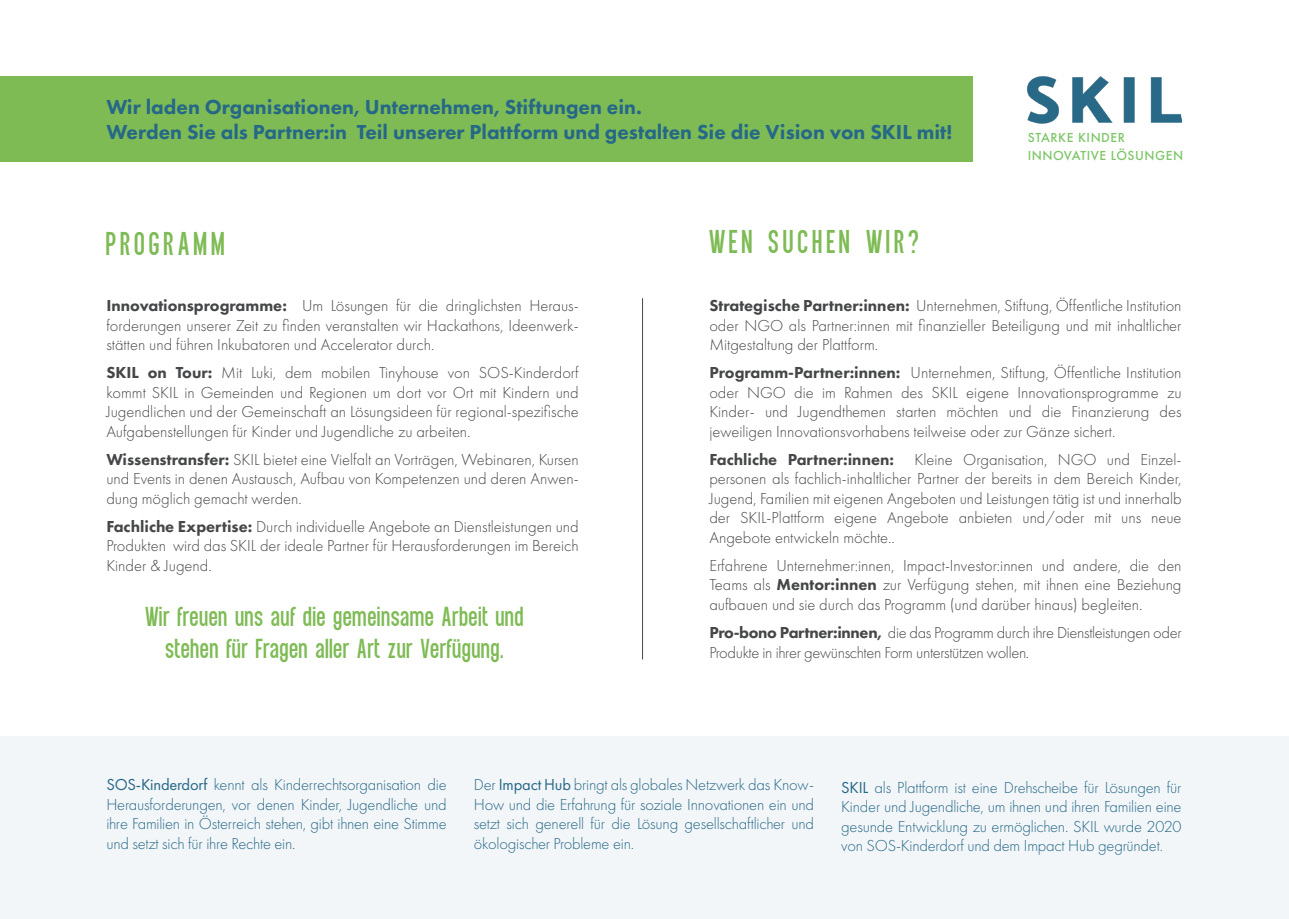
<style>
.page{position:relative;width:1289px;height:919px;background:#fff}
.page>*{position:absolute;margin:0;border:0;box-sizing:border-box;transform-origin:0 0}
.t1{font:36px "Equal Sans Demo";letter-spacing:.1em;color:#7ebb55}
.t2{font:30px/31.5px "Equal Sans Demo";letter-spacing:.01em;color:#7ebb55;text-align:center}
.t3{font:800 21px/25.2px "Futura PT";color:#266887}
.t4{font:300 16.5px/19.5px "Futura PT";color:#454647;text-align:justify}
.t5{font:300 16.5px/19.5px "Futura PT";letter-spacing:-.01em;color:#266887;text-align:justify}
.t6{font:300 16.5px/19.5px "Futura PT";letter-spacing:-.02em;color:#454647}
.t7{font:500 12px/17.5px "Futura";letter-spacing:.04em;color:#7ec568}
.s1{font-weight:800}
.s2{font-weight:400}
</style>
<div class="page">
<div style="left:0;top:76px;width:972px;height:86px;background:#7ebb55"></div>
<hr style="left:642px;top:298px;width:1px;height:361px;background:#454647">
<img style="left:1027px;top:77px;width:154px;height:47px">
<div style="left:0;top:736px;width:1288px;height:182px;background:#f2f6f8"></div>
<p class="t3" style="left:106px;top:94px;width:847px">Wir laden Organisationen, Unternehmen, Stiftungen ein.<br>Werden Sie als Partner:in Teil unserer Plattform und gestalten Sie die Vision von SKIL mit!</p>
<h1 class="t1" style="left:106px;top:225px;width:121px">PROGRAMM</h1>
<h1 class="t1" style="left:709px;top:223px;width:212px">WEN SUCHEN WIR?</h1>
<p class="t7" style="left:1027px;top:129px;width:157px">STARKE KINDER<br>INNOVATIVE LÖSUNGEN</p>
<p class="t4" style="left:106px;top:296px;width:474px"><span class="s1">Innovationsprogramme:</span> Um Lösungen für die dringlichsten Heraus&shy;forderungen unserer Zeit zu finden veranstalten wir Hackathons, Ideenwerk&shy;stätten und führen Inkubatoren und Accelerator durch.</p>
<p class="t4" style="left:106px;top:363px;width:474px"><span class="s1">SKIL on Tour:</span> Mit Luki, dem mobilen Tinyhouse von SOS-Kinderdorf kommt SKIL in Gemeinden und Regionen um dort vor Ort mit Kindern und Jugendlichen und der Gemeinschaft an Lösungsideen für regional-spezifische Aufgabenstellungen für Kinder und Jugendliche zu arbeiten.</p>
<p class="t4" style="left:106px;top:449px;width:474px"><span class="s1">Wissenstransfer:</span> SKIL bietet eine Vielfalt an Vorträgen, Webinaren, Kursen und Events in denen Austausch, Aufbau von Kompetenzen und deren Anwen&shy;dung möglich gemacht werden.</p>
<p class="t4" style="left:106px;top:517px;width:474px"><span class="s1">Fachliche Expertise:</span> Durch individuelle Angebote an Dienstleistungen und Produkten wird das SKIL der ideale Partner für Herausforderungen im Bereich Kinder &amp; Jugend.</p>
<h2 class="t2" style="left:145px;top:601px;width:380px">Wir freuen uns auf die gemeinsame Arbeit und stehen für Fragen aller Art zur Verfügung.</h2>
<p class="t4" style="left:709px;top:296px;width:473px"><span class="s1">Strategische Partner:innen:</span> Unternehmen, Stiftung, Öffentliche Institution oder NGO als Partner:innen mit finanzieller Beteiligung und mit inhaltlicher Mitgestaltung der Plattform.</p>
<p class="t4" style="left:709px;top:363px;width:474px"><span class="s1">Programm-Partner:innen:</span> Unternehmen, Stiftung, Öffentliche Institution oder NGO die im Rahmen des SKIL eigene Innovationsprogramme zu Kinder- und Jugendthemen starten möchten und die Finanzierung des jeweiligen Innovationsvorhabens teilweise oder zur Gänze sichert.</p>
<p class="t4" style="left:709px;top:449px;width:473px"><span class="s1">Fachliche Partner:innen:</span> Kleine Organisation, NGO und Einzel&shy;personen als fachlich-inhaltlicher Partner der bereits in dem Bereich Kinder, Jugend, Familien mit eigenen Angeboten und Leistungen tätig ist und innerhalb der SKIL-Plattform eigene Angebote anbieten und/oder mit uns neue Angebote entwickeln möchte..</p>
<p class="t4" style="left:709px;top:555px;width:473px">Erfahrene Unternehmer:innen, Impact-Investor:innen und andere, die den Teams als <span class="s1">Mentor:innen</span> zur Verfügung stehen, mit ihnen eine Beziehung aufbauen und sie durch das Programm (und darüber hinaus) begleiten.</p>
<p class="t6" style="left:709px;top:622px;width:474px"><span class="s1">Pro-bono Partner:innen,</span> die das Programm durch ihre Dienstleistungen oder<br>Produkte in ihrer gewünschten Form unterstützen wollen.</p>
<p class="t5" style="left:106px;top:775px;width:342px"><span class="s2">SOS-Kinderdorf</span> kennt als Kinderrechtsorganisation die Herausforderungen, vor denen Kinder, Jugendliche und ihre Familien in Österreich stehen, gibt ihnen eine Stimme und setzt sich für ihre Rechte ein.</p>
<p class="t5" style="left:474px;top:775px;width:342px">Der <span class="s2">Impact Hub</span> bringt als globales Netzwerk das Know-How und die Erfahrung für soziale Innovationen ein und setzt sich generell für die Lösung gesellschaftlicher und ökologischer Probleme ein.</p>
<p class="t5" style="left:841px;top:777px;width:342px"><span class="s2">SKIL</span> als Plattform ist eine Drehscheibe für Lösungen für Kinder und Jugendliche, um ihnen und ihren Familien eine gesunde Entwicklung zu ermöglichen. SKIL wurde 2020 von SOS-Kinderdorf und dem Impact Hub gegründet.</p>
</div>
